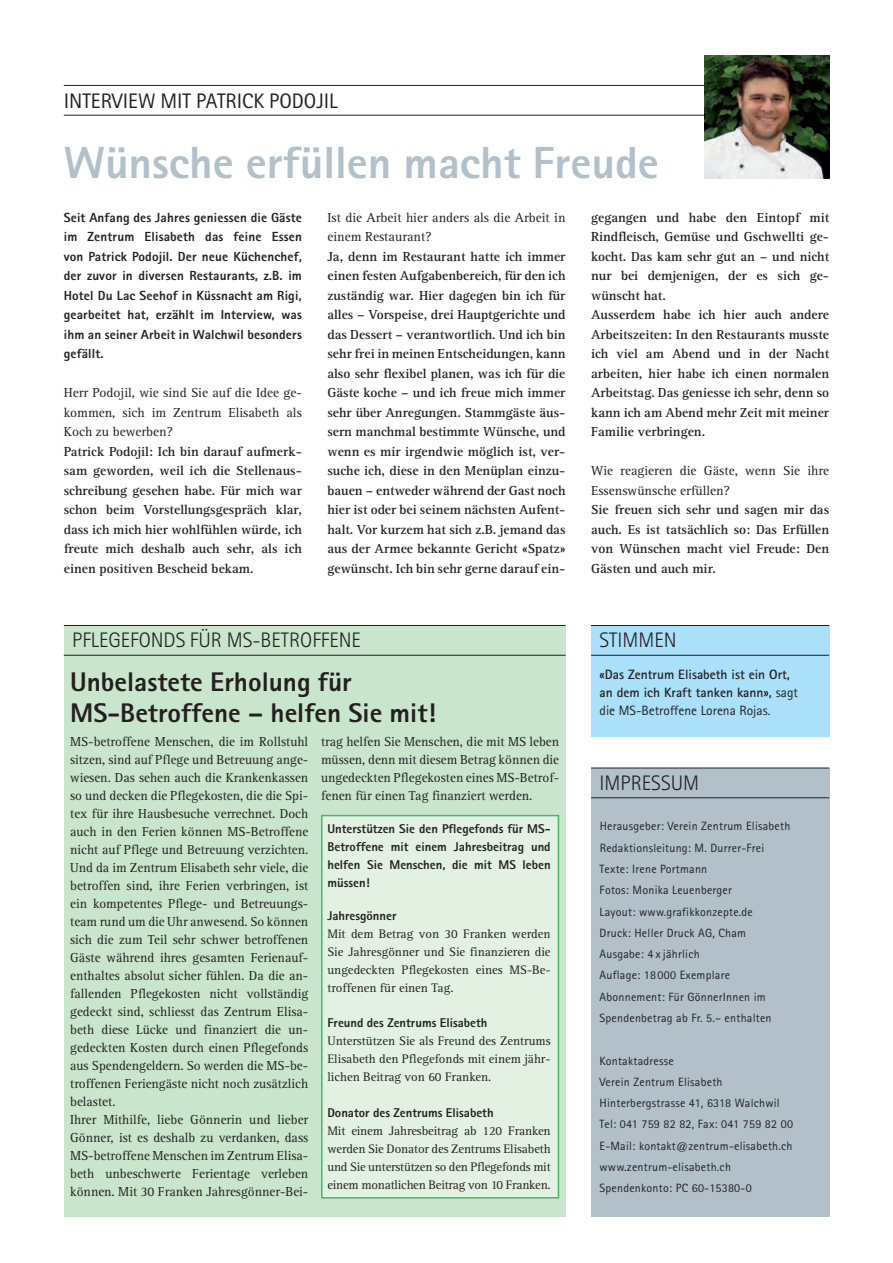
<style>
.page{position:relative;width:893px;height:1263px;background:#fff}
.page>*{position:absolute;margin:0;border:0;box-sizing:border-box;transform-origin:0 0}
.t1{font:800 45px "Rotis Sans Serif";color:#b1c0c9}
.t2{font:800 27px/31.5px "Rotis Sans Serif";color:#231f20}
.t3{font:300 21px "Rotis Sans Serif";color:#231f20}
.t4{font:21px "Rotis Sans Serif";color:#231f20}
.t5{font:700 13.5px/19.5px "Rotis Serif";color:#231f20;text-align:justify}
.t6{font:13.5px/18px "Rotis Serif";color:#231f20}
.t7{font:700 13.5px/18px "Rotis Sans Serif";color:#231f20}
.t8{font:800 13.2px/19.5px "Rotis Sans Serif";letter-spacing:.01em;color:#231f20;text-align:justify}
.t9{font:12.75px/18px "Rotis Serif";color:#231f20;text-align:justify}
.t10{font:800 12.75px/18px "Rotis Sans Serif";color:#231f20;text-align:justify}
.t11{font:12px/21.3px "Rotis Sans Serif";letter-spacing:.02em;color:#231f20}
.s1{font-weight:400}
</style>
<div class="page">
<div style="left:591px;top:768px;width:238px;height:448px;background:#b1c0c9"></div>
<hr style="left:591px;top:797px;width:238px;height:1px;background:#231f20">
<hr style="left:591px;top:768px;width:238px;height:1px;background:#231f20">
<div style="left:591px;top:625px;width:238px;height:112px;background:#aae0f9"></div>
<hr style="left:591px;top:625px;width:238px;height:1px;background:#231f20">
<hr style="left:591px;top:655px;width:238px;height:1px;background:#231f20">
<hr style="left:64px;top:115px;width:765px;height:1px;background:#231f20">
<hr style="left:64px;top:85px;width:765px;height:1px;background:#231f20">
<img style="left:705px;top:55px;width:124px;height:123px">
<div style="left:64px;top:625px;width:502px;height:591px;background:#c9e5cc"></div>
<hr style="left:64px;top:655px;width:502px;height:1px;background:#231f20">
<hr style="left:64px;top:625px;width:502px;height:1px;background:#231f20">
<div style="left:323px;top:816px;width:235px;height:381px;background:#e3f1e3"></div>
<div style="left:321px;top:815px;width:238px;height:383px;border:2px solid #44b869"></div>
<h3 class="t4" style="left:64px;top:93px;width:275px">INTERVIEW MIT PATRICK PODOJIL</h3>
<h1 class="t1" style="left:64px;top:147px;width:597px">Wünsche erfüllen macht Freude</h1>
<p class="t8" style="left:64px;top:209px;width:240px">Seit Anfang des Jahres geniessen die Gäste im Zentrum Elisabeth das feine Essen von Patrick Podojil. Der neue Küchenchef, der zuvor in diversen Restaurants, z.B. im Hotel Du Lac Seehof in Küssnacht am Rigi, gearbeitet hat, erzählt im Interview, was ihm an seiner Arbeit in Walchwil besonders gefällt.</p>
<p class="t6" style="left:64px;top:384px;width:240px;line-height:19.5px;text-align:justify">Herr Podojil, wie sind Sie auf die Idee ge&shy;kommen, sich im Zentrum Elisabeth als Koch zu bewerben?</p>
<p class="t5" style="left:64px;top:443px;width:240px">Patrick Podojil: Ich bin darauf aufmerk&shy;sam geworden, weil ich die Stellenaus&shy;schreibung gesehen habe. Für mich war schon beim Vor stellungsgespräch klar, dass ich mich hier wohlfühlen würde, ich freute mich deshalb auch sehr, als ich einen positiven Bescheid bekam.</p>
<p class="t6" style="left:327px;top:209px;width:240px;line-height:19.5px">Ist die Arbeit hier anders als die Arbeit in einem Restaurant?</p>
<p class="t5" style="left:327px;top:248px;width:240px">Ja, denn im Restaurant hatte ich immer einen festen Aufgabenbereich, für den ich zuständig war. Hier dagegen bin ich für alles – Vorspeise, drei Hauptgerichte und das Dessert – verantwortlich. Und ich bin sehr frei in meinen Entscheidungen, kann also sehr flexibel planen, was ich für die Gäste koche – und ich freue mich immer sehr über Anregungen. Stammgäste äus&shy;sern manchmal bestimmte Wün sche, und wenn es mir irgendwie möglich ist, ver&shy;suche ich, diese in den Menüplan einzu&shy;bauen – entweder während der Gast noch hier ist oder bei seinem nächsten Aufent&shy;halt. Vor kurzem hat sich z.B. jemand das aus der Armee bekannte Gericht «Spatz» gewünscht. Ich bin sehr gerne darauf ein-</p>
<h3 class="t3" style="left:72px;top:633px;width:290px">PFLEGEFONDS FÜR MS-BETROFFENE</h3>
<h2 class="t2" style="left:70px;top:668px;width:367px">Unbelastete Erholung für<br>MS-Betroffene – helfen Sie mit!</h2>
<p class="t6" style="left:70px;top:734px;width:240px">MS-betroffene Menschen, die im Rollstuhl sitzen, sind auf Pflege und Betreuung ange&shy;wiesen. Das sehen auch die Krankenkassen so und decken die Pflegekosten, die die Spi&shy;tex für ihre Hausbesuche verrechnet. Doch auch in den Ferien können MS-Betroffene nicht auf Pflege und Betreuung verzichten.<br>Und da im Zentrum Elisabeth sehr viele, die betroffen sind, ihre Ferien verbringen, ist ein kompetentes Pflege- und Betreuungs&shy;team rund um die Uhr anwesend. So können sich die zum Teil sehr schwer betroffenen Gäste während ihres gesamten Ferienauf&shy;enthaltes absolut sicher fühlen. Da die an&shy;fallenden Pflegekosten nicht vollständig gedeckt sind, schliesst das Zentrum Elisa&shy;beth diese Lücke und finanziert die un - gedeckten Kosten durch einen Pflegefonds aus Spendengeldern. So werden die MS-be&shy;troffenen Feriengäste nicht noch zusätzlich belastet.<br>Ihrer Mithilfe, liebe Gönnerin und lieber Gönner, ist es deshalb zu verdanken, dass MS-betroffene Menschen im Zentrum Elisa&shy;beth unbeschwerte Ferientage verleben können. Mit 30 Franken Jahresgönner-Bei-</p>
<p class="t6" style="left:321px;top:734px;width:240px;text-align:justify">trag helfen Sie Menschen, die mit MS leben müssen, denn mit diesem Betrag können die ungedeckten Pflegekosten eines MS-Betrof&shy;fenen für einen Tag finanziert werden.</p>
<p class="t10" style="left:327px;top:820px;width:225px">Unterstützen Sie den Pflegefonds für MS-Be troffene mit einem Jahresbeitrag und helfen Sie Menschen, die mit MS leben müssen!</p>
<p class="t10" style="left:327px;top:907px;width:71px">Jahresgönner</p>
<p class="t9" style="left:327px;top:925px;width:225px">Mit dem Betrag von 30 Franken werden Sie Jahresgönner und Sie finanzieren die ungedeckten Pflegekosten eines MS-Be&shy;troffenen für einen Tag.</p>
<p class="t10" style="left:327px;top:1015px;width:162px">Freund des Zentrums Elisabeth</p>
<p class="t9" style="left:327px;top:1033px;width:225px">Unterstützen Sie als Freund des Zentrums Elisabeth den Pflegefonds mit einem jähr&shy;lichen Beitrag von 60 Franken.</p>
<p class="t10" style="left:327px;top:1105px;width:168px">Donator des Zentrums Elisabeth</p>
<p class="t9" style="left:327px;top:1123px;width:225px">Mit einem Jahresbeitrag ab 120 Franken werden Sie Donator des Zentrums Elisabeth und Sie unterstützen so den Pflegefonds mit einem monatlichen Beitrag von 10 Franken.</p>
<p class="t5" style="left:591px;top:209px;width:240px;text-align:left">gegangen und habe den Eintopf mit Rindfleisch, Gemüse und Gschwellti ge&shy;kocht. Das kam sehr gut an – und nicht nur bei demjenigen, der es sich ge&shy;wünscht hat.<br>Ausserdem habe ich hier auch andere Arbeitszeiten: In den Restaurants musste ich viel am Abend und in der Nacht arbeiten, hier habe ich einen normalen Arbeitstag. Das geniesse ich sehr, denn so kann ich am Abend mehr Zeit mit meiner Familie verbringen.</p>
<p class="t6" style="left:591px;top:462px;width:240px;line-height:19.5px">Wie reagieren die Gäste, wenn Sie ihre<br>Essenswünsche erfüllen?</p>
<p class="t5" style="left:591px;top:501px;width:240px">Sie freuen sich sehr und sagen mir das auch. Es ist tatsächlich so: Das Erfüllen von Wünschen macht viel Freude: Den Gästen und auch mir.</p>
<h3 class="t3" style="left:600px;top:633px;width:78px">STIMMEN</h3>
<p class="t7" style="left:600px;top:667px;width:200px">«Das Zentrum Elisabeth ist ein Ort, an dem ich Kraft tanken kann», <span class="s1">sagt die MS-Betroffene Lorena Rojas.</span></p>
<h3 class="t3" style="left:600px;top:775px;width:101px">IMPRESSUM</h3>
<p class="t11" style="left:600px;top:817px;width:192px">Herausgeber: Verein Zentrum Elisabeth<br>Redaktionsleitung: M. Durrer-Frei<br>Texte: Irene Portmann<br>Fotos: Monika Leuenberger<br>Layout: www.grafikkonzepte.de<br>Druck: Heller Druck AG, Cham<br>Ausgabe: 4 x jährlich<br>Auflage: 18000 Exemplare<br>Abonnement: Für GönnerInnen im<br>Spendenbetrag ab Fr. 5.– enthalten</p>
<p class="t11" style="left:599px;top:1051px;width:195px">Kontaktadresse<br>Verein Zentrum Elisabeth<br>Hinterbergstrasse 41, 6318 Walchwil<br>Tel: 041 759 82 82, Fax: 041 759 82 00<br>E-Mail: kontakt@zentrum-elisabeth.ch www.zentrum-elisabeth.ch<br>Spendenkonto: PC 60-15380-0</p>
</div>
